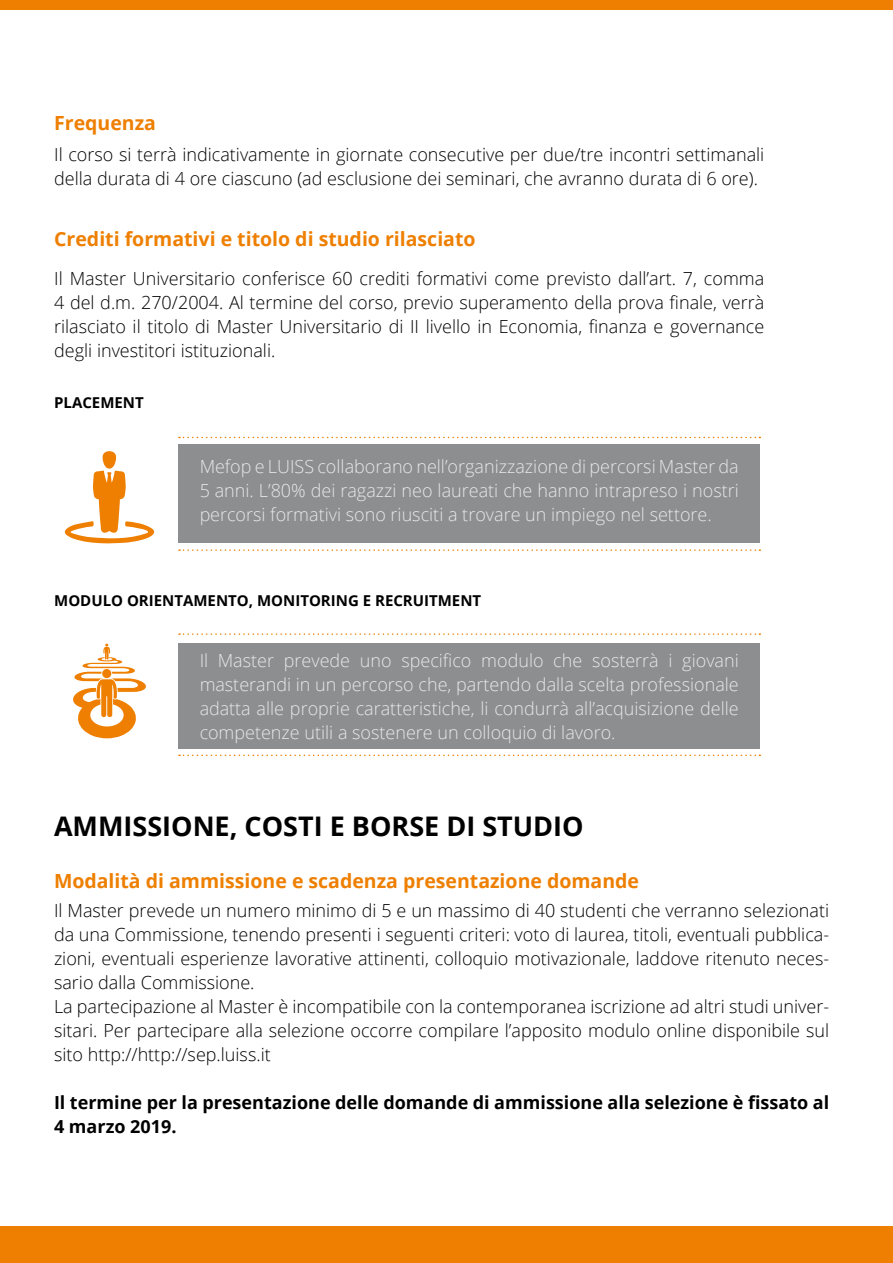
<style>
.page{position:relative;width:893px;height:1263px;background:#fff}
.page>*{position:absolute;margin:0;border:0;box-sizing:border-box;transform-origin:0 0}
.t1{font:700 27px "Open Sans";color:#000}
.t2{font:700 19.5px "Open Sans";color:#ee7f00}
.t3{font:300 18px/24px "Open Sans";color:#000}
.t4{font:300 18px/24px "Open Sans";color:#fff;text-align:justify}
.t5{font:700 18px/24px "Open Sans";color:#000}
.t6{font:700 15px "Open Sans";color:#000}
</style>
<div class="page">
<div style="left:178px;top:444px;width:582px;height:99px;background:#8d8e90"></div>
<div style="left:178px;top:644px;width:582px;height:105px;background:#8d8e90"></div>
<svg style="left:64px;top:451px;width:91px;height:92px"></svg>
<svg style="left:179px;top:437px;width:581px;height:1px"></svg>
<svg style="left:179px;top:633px;width:581px;height:2px"></svg>
<svg style="left:179px;top:754px;width:581px;height:2px"></svg>
<svg style="left:179px;top:549px;width:581px;height:2px"></svg>
<svg style="left:73px;top:644px;width:73px;height:94px"></svg>
<div style="left:0;top:0;width:893px;height:9px;background:#ee7f00"></div>
<div style="left:0;top:1226px;width:893px;height:37px;background:#ee7f00"></div>
<p class="t2" style="left:54px;top:109px;width:103px">Frequenza</p>
<p class="t3" style="left:54px;top:142px;width:712px">Il corso si terrà indicativamente in giornate consecutive per due/tre incontri settimanali della durata di 4 ore ciascuno (ad esclusione dei seminari, che avranno durata di 6 ore).</p>
<p class="t2" style="left:54px;top:225px;width:423px">Crediti formativi e titolo di studio rilasciato</p>
<p class="t3" style="left:54px;top:266px;width:712px;text-align:justify">Il Master Universitario conferisce 60 crediti formativi come previsto dall’art. 7, comma 4 del d.m. 270/2004. Al termine del corso, previo superamento della prova finale, verrà rilasciato il titolo di Master Universitario di II livello in Economia, finanza e governance degli investitori istituzionali.</p>
<p class="t6" style="left:54px;top:392px;width:91px">PLACEMENT</p>
<p class="t4" style="left:199px;top:454px;width:541px">Mefop e LUISS collaborano nell’organizzazione di percorsi Master da 5 anni. L’80% dei ragazzi neo laureati che hanno intrapreso i nostri percorsi formativi sono riusciti a trovare un impiego nel settore.</p>
<p class="t6" style="left:54px;top:590px;width:429px">MODULO ORIENTAMENTO, MONITORING E RECRUITMENT</p>
<p class="t4" style="left:199px;top:648px;width:541px">Il Master prevede uno specifico modulo che sosterrà i giovani masterandi in un percorso che, partendo dalla scelta professionale adatta alle proprie caratteristiche, li condurrà all’acquisizione delle competenze utili a sostenere un colloquio di lavoro.</p>
<h1 class="t1" style="left:54px;top:807px;width:531px">AMMISSIONE, COSTI E BORSE DI STUDIO</h1>
<p class="t2" style="left:54px;top:867px;width:587px">Modalità di ammissione e scadenza presentazione domande</p>
<p class="t3" style="left:54px;top:898px;width:777px">Il Master prevede un numero minimo di 5 e un massimo di 40 studenti che verranno selezionati da una Commissione, tenendo presenti i seguenti criteri: voto di laurea, titoli, eventuali pubblica&shy;zioni, eventuali esperienze lavorative attinenti, colloquio motivazionale, laddove ritenuto neces&shy;sario dalla Commissione.<br>La partecipazione al Master è incompatibile con la contemporanea iscrizione ad altri studi univer&shy;sitari. Per partecipare alla selezione occorre compilare l’apposito modulo online disponibile sul sito http://http://sep.luiss.it</p>
<p class="t5" style="left:54px;top:1090px;width:777px">Il termine per la presentazione delle domande di ammissione alla selezione è fissato al<br>4 marzo 2019.</p>
</div>
